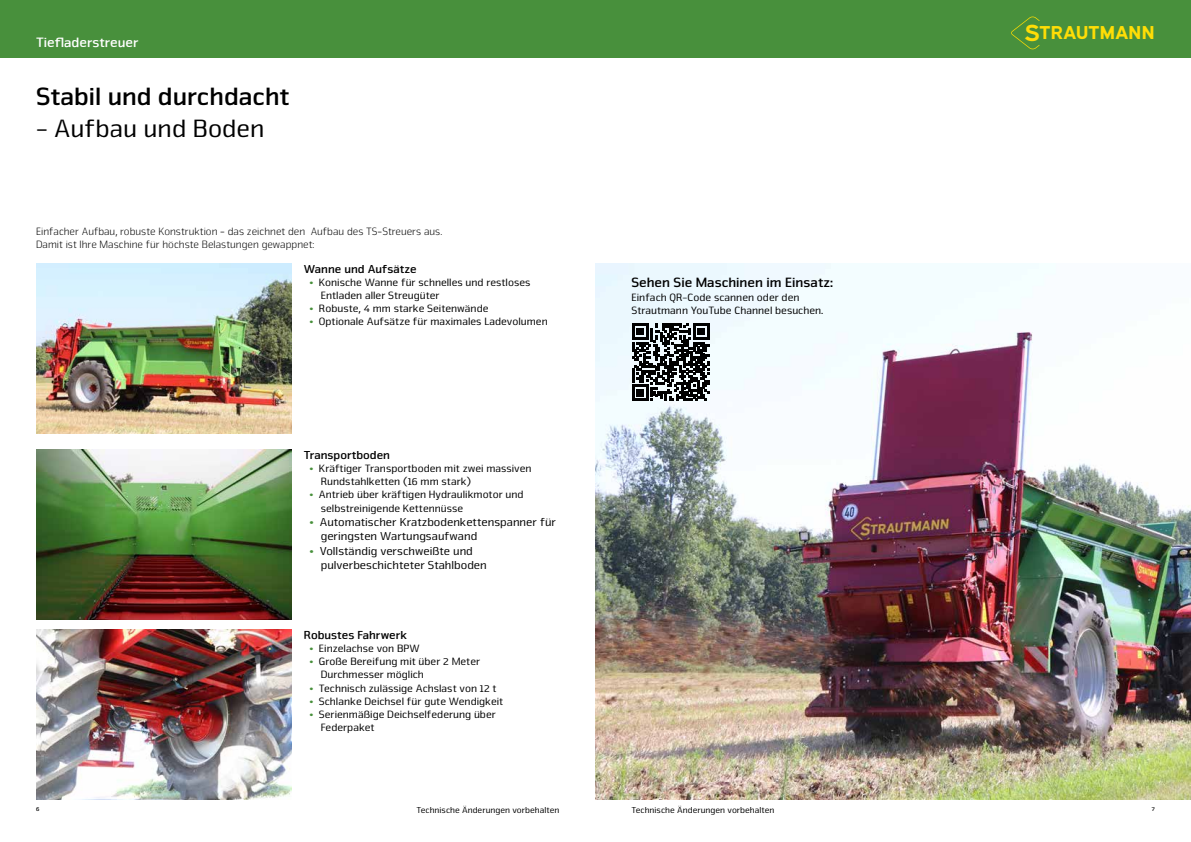
<style>
.page{position:relative;width:1191px;height:842px;background:#fff}
.page>*{position:absolute;margin:0;border:0;box-sizing:border-box;transform-origin:0 0}
.t1{font:700 26px "Nuri Pro";color:#000}
.t2{font:26px "Nuri Pro";color:#000}
.t3{font:700 18.7px "Expressway Rg";color:#ffdd06}
.t4{font:700 14px "Nuri Pro";color:#000}
.t5{font:700 14px "Nuri";color:#fff}
.t6{font:12px/14.4px "Nuri Pro";color:#000}
.t7{font:700 12px "Nuri Pro";color:#000}
.t8{font:700 12px "Nuri";color:#000}
.t9{font:11px/13.2px "Nuri Pro";color:#000}
.t10{font:300 11px/13.2px "Nuri Pro";color:#000}
.t11{font:9px "Nuri Pro";color:#000}
.t12{font:700 6px "Nuri Pro";color:#000}
.s1{font-family:"Nuri";font-weight:700;color:#48903c}
.s2{font-size:23.4px}
</style>
<div class="page">
<div style="left:0;top:0;width:1191px;height:57px;background:#48903c"></div>
<svg style="left:1011px;top:16px;width:28px;height:33px"></svg>
<img style="left:36px;top:629px;width:256px;height:170px">
<img style="left:36px;top:449px;width:256px;height:170px">
<img style="left:36px;top:263px;width:256px;height:171px">
<img style="left:595px;top:263px;width:596px;height:536px">
<svg style="left:632px;top:323px;width:77px;height:78px"></svg>
<p class="t5" style="left:36px;top:34px;width:104px">Tiefladerstreuer</p>
<h1 class="t1" style="left:36px;top:81px;width:255px">Stabil und durchdacht</h1>
<h1 class="t2" style="left:36px;top:113px;width:230px">- Aufbau und Boden</h1>
<p class="t10" style="left:36px;top:224px;width:408px">Einfacher Aufbau, robuste Konstruktion - das zeichnet den Aufbau des TS-Streuers aus.<br>Damit ist Ihre Maschine für höchste Belastungen gewappnet:</p>
<p class="t7" style="left:304px;top:262px;width:114px">Wanne und Aufsätze</p>
<p class="t9" style="left:321px;top:276px;width:211px;text-indent:-11px"><span class="s1">•</span> Konische Wanne für schnelles und restloses<br>Entladen aller Streugüter</p>
<p class="t9" style="left:309px;top:302px;width:181px"><span class="s1">•</span> Robuste, 4 mm starke Seitenwände</p>
<p class="t9" style="left:309px;top:315px;width:240px"><span class="s1">•</span> Optionale Aufsätze für maximales Ladevolumen</p>
<p class="t7" style="left:304px;top:448px;width:88px">Transportboden</p>
<p class="t9" style="left:321px;top:462px;width:212px;text-indent:-11px"><span class="s1">•</span> Kräftiger Transportboden mit zwei massiven<br>Rundstahlketten (16 mm stark)</p>
<p class="t9" style="left:321px;top:488px;width:204px;text-indent:-11px"><span class="s1">•</span> Antrieb über kräftigen Hydraulikmotor und selbstreinigende Kettennüsse</p>
<p class="t6" style="left:321px;top:515px;width:237px;text-indent:-11px"><span class="s1">•</span> Automatischer Kratzbodenkettenspanner für geringsten Wartungsaufwand</p>
<p class="t6" style="left:321px;top:544px;width:168px;text-indent:-11px"><span class="s1">•</span> Vollständig verschweißte und pulverbeschichteter Stahlboden</p>
<p class="t8" style="left:304px;top:628px;width:105px">Robustes Fahrwerk</p>
<p class="t9" style="left:309px;top:642px;width:112px"><span class="s1">•</span> Einzelachse von BPW</p>
<p class="t9" style="left:321px;top:655px;width:161px;text-indent:-11px"><span class="s1">•</span> Große Bereifung mit über 2 Meter<br>Durchmesser möglich</p>
<p class="t9" style="left:309px;top:681px;width:189px"><span class="s1">•</span> Technisch zulässige Achslast von 12 t</p>
<p class="t9" style="left:309px;top:695px;width:195px"><span class="s1">•</span> Schlanke Deichsel für gute Wendigkeit</p>
<p class="t9" style="left:321px;top:708px;width:177px;text-indent:-11px"><span class="s1">•</span> Serienmäßige Deichselfederung über<br>Federpaket</p>
<p class="t4" style="left:631px;top:274px;width:203px">Sehen Sie Maschinen im Einsatz:</p>
<p class="t9" style="left:631px;top:291px;width:193px">Einfach QR-Code scannen oder den<br>Strautmann YouTube Channel besuchen.</p>
<h2 class="t3" style="left:1024px;top:18px;width:132px"><span class="s2">S</span>TRAUTMANN</h2>
<p class="t12" style="left:36px;top:805px;width:5px">6</p>
<p class="t11" style="left:416px;top:805px;width:144px">Technische Änderungen vorbehalten</p>
<p class="t11" style="left:631px;top:805px;width:144px">Technische Änderungen vorbehalten</p>
<p class="t12" style="left:1152px;top:805px;width:5px">7</p>
</div>
